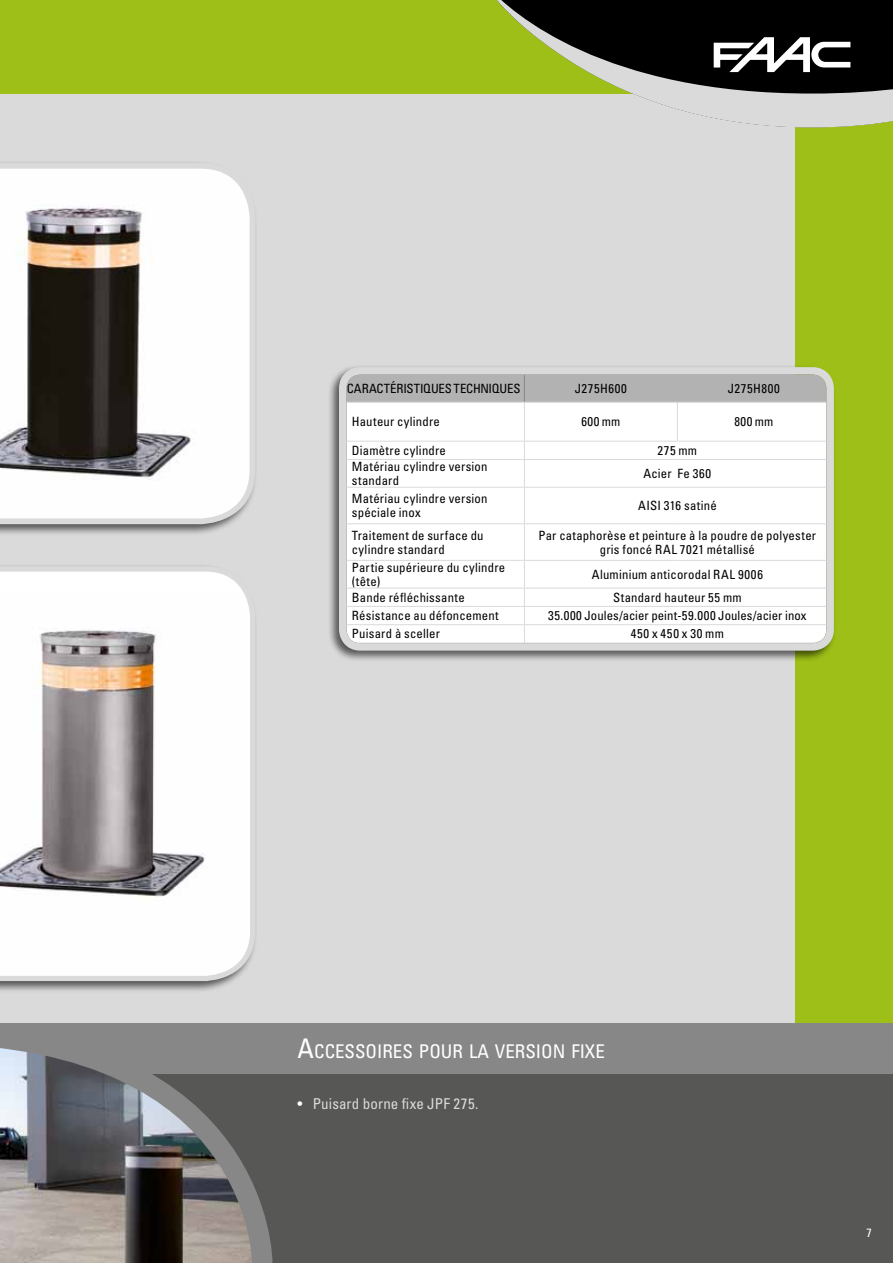
<style>
.page{position:relative;width:893px;height:1263px;background:#dadada}
.page>*{position:absolute;margin:0;border:0;box-sizing:border-box;transform-origin:0 0}
.t1{font:condensed 18.9px "Univers LT Std";color:#fff}
.t2{font:condensed 15px "Univers LT Std";letter-spacing:.01em;color:#dadada}
.t3{font:condensed 12.75px/14.2px "Univers LT Std";letter-spacing:.015em;color:#000}
.t4{font:condensed 12.75px "Univers LT Std";letter-spacing:-.005em;color:#000}
.t5{font:condensed 12.75px "Univers LT Std";letter-spacing:.04em;color:#000}
.t6{font:condensed 12.75px "Univers LT Std";letter-spacing:.06em;color:#000}
.t7{font:condensed 12px "Univers LT Std";color:#fff}
.s1{font-size:27px}
.s2{color:#fff}
</style>
<div class="page">
<div style="left:0;top:0;width:893px;height:94px;background:#9dbf17"></div>
<div style="left:795px;top:0;width:98px;height:1263px;background:#9dbf17"></div>
<svg style="left:497px;top:0;width:396px;height:128px;fill:#000"></svg>
<svg style="left:714px;top:37px;width:136px;height:35px;background:#6f6f6f"></svg>
<div style="left:0;top:1023px;width:893px;height:240px;background:#575756"></div>
<div style="left:0;top:1023px;width:893px;height:51px;background:#878787"></div>
<svg style="left:0;top:1048px;width:273px;height:215px"></svg>
<div style="left:0;top:161px;width:258px;height:375px;background:#000;opacity:.6"></div>
<svg style="left:0;top:163px;width:255px;height:361px;background:#bcbab7"></svg>
<div style="left:0;top:564px;width:258px;height:429px;background:#000;opacity:.6"></div>
<svg style="left:0;top:566px;width:255px;height:415px;background:#dbd8d8"></svg>
<div style="left:327px;top:364px;width:509px;height:298px;background:#000;opacity:.6"></div>
<div style="left:348px;top:403px;width:477px;height:239px;background:#fff"></div>
<div style="left:348px;top:376px;width:477px;height:26px;background:#b3b2b2"></div>
<hr style="left:346px;top:402px;width:178px;height:1px;background:#dadada">
<hr style="left:524px;top:403px;width:1px;height:38px;background:#dadada">
<hr style="left:524px;top:402px;width:153px;height:1px;background:#dadada">
<hr style="left:677px;top:403px;width:1px;height:38px;background:#dadada">
<hr style="left:677px;top:402px;width:149px;height:1px;background:#dadada">
<hr style="left:346px;top:441px;width:178px;height:1px;background:#dadada">
<hr style="left:524px;top:441px;width:153px;height:1px;background:#dadada">
<hr style="left:677px;top:441px;width:149px;height:1px;background:#dadada">
<hr style="left:346px;top:459px;width:178px;height:1px;background:#dadada">
<svg style="left:524px;top:442px;width:1px;height:45px"></svg>
<hr style="left:524px;top:459px;width:153px;height:1px;background:#dadada">
<hr style="left:677px;top:459px;width:149px;height:1px;background:#dadada">
<hr style="left:346px;top:487px;width:178px;height:1px;background:#dadada">
<hr style="left:524px;top:488px;width:1px;height:35px;background:#dadada">
<hr style="left:524px;top:487px;width:153px;height:1px;background:#dadada">
<hr style="left:677px;top:487px;width:149px;height:1px;background:#dadada">
<hr style="left:346px;top:523px;width:178px;height:1px;background:#dadada">
<hr style="left:524px;top:524px;width:1px;height:36px;background:#dadada">
<hr style="left:524px;top:523px;width:153px;height:1px;background:#dadada">
<hr style="left:677px;top:523px;width:149px;height:1px;background:#dadada">
<hr style="left:346px;top:560px;width:178px;height:1px;background:#dadada">
<hr style="left:524px;top:560px;width:153px;height:1px;background:#dadada">
<hr style="left:677px;top:560px;width:149px;height:1px;background:#dadada">
<hr style="left:346px;top:588px;width:178px;height:1px;background:#dadada">
<hr style="left:346px;top:624px;width:178px;height:1px;background:#dadada">
<hr style="left:524px;top:588px;width:153px;height:1px;background:#dadada">
<hr style="left:677px;top:588px;width:149px;height:1px;background:#dadada">
<hr style="left:524px;top:624px;width:153px;height:1px;background:#dadada">
<hr style="left:677px;top:624px;width:149px;height:1px;background:#dadada">
<hr style="left:346px;top:606px;width:178px;height:1px;background:#dadada">
<svg style="left:524px;top:561px;width:1px;height:81px"></svg>
<hr style="left:524px;top:606px;width:153px;height:1px;background:#dadada">
<hr style="left:677px;top:606px;width:149px;height:1px;background:#dadada">
<div style="left:339px;top:367px;width:495px;height:284px;border:8px solid #dadada;border-radius:18px"></div>
<p class="t4" style="left:347px;top:380px;width:175px">CARACTÉRISTIQUES TECHNIQUES</p>
<p class="t5" style="left:575px;top:380px;width:54px">J275H600</p>
<p class="t5" style="left:728px;top:380px;width:54px">J275H800</p>
<p class="t3" style="left:352px;top:414px;width:90px">Hauteur cylindre</p>
<p class="t3" style="left:581px;top:414px;width:41px">600 mm</p>
<p class="t3" style="left:734px;top:414px;width:41px">800 mm</p>
<p class="t3" style="left:352px;top:443px;width:96px">Diamètre cylindre</p>
<p class="t3" style="left:657px;top:443px;width:41px">275 mm</p>
<p class="t3" style="left:352px;top:459px;width:137px">Matériau cylindre version standard</p>
<p class="t3" style="left:643px;top:466px;width:69px">Acier Fe 360</p>
<p class="t3" style="left:352px;top:491px;width:137px">Matériau cylindre version spéciale inox</p>
<p class="t3" style="left:638px;top:498px;width:80px">AISI 316 satiné</p>
<p class="t3" style="left:352px;top:528px;width:133px">Traitement de surface du cylindre standard</p>
<p class="t3" style="left:539px;top:528px;width:279px;text-align:center">Par cataphorèse et peinture à la poudre de polyester gris foncé RAL 7021 métallisé</p>
<p class="t3" style="left:352px;top:560px;width:155px">Partie supérieure du cylindre (tête)</p>
<p class="t3" style="left:592px;top:567px;width:173px">Aluminium anticorodal RAL 9006</p>
<p class="t3" style="left:352px;top:590px;width:114px">Bande réfléchissante</p>
<p class="t3" style="left:613px;top:590px;width:130px">Standard hauteur 55 mm</p>
<p class="t3" style="left:352px;top:608px;width:148px">Résistance au défoncement</p>
<p class="t3" style="left:548px;top:608px;width:260px">35.000 Joules/acier peint-59.000 Joules/acier inox</p>
<p class="t3" style="left:352px;top:627px;width:89px">Puisard à sceller</p>
<p class="t6" style="left:631px;top:626px;width:95px">450 x 450 x 30 mm</p>
<h1 class="t1" style="left:298px;top:1039px;width:309px"><span class="s1">A</span>CCESSOIRES POUR LA VERSION FIXE</h1>
<p class="t2" style="left:298px;top:1094px;width:182px"><span class="s2">•</span> Puisard borne fixe JPF 275.</p>
<p class="t7" style="left:866px;top:1225px;width:7px">7</p>
</div>
